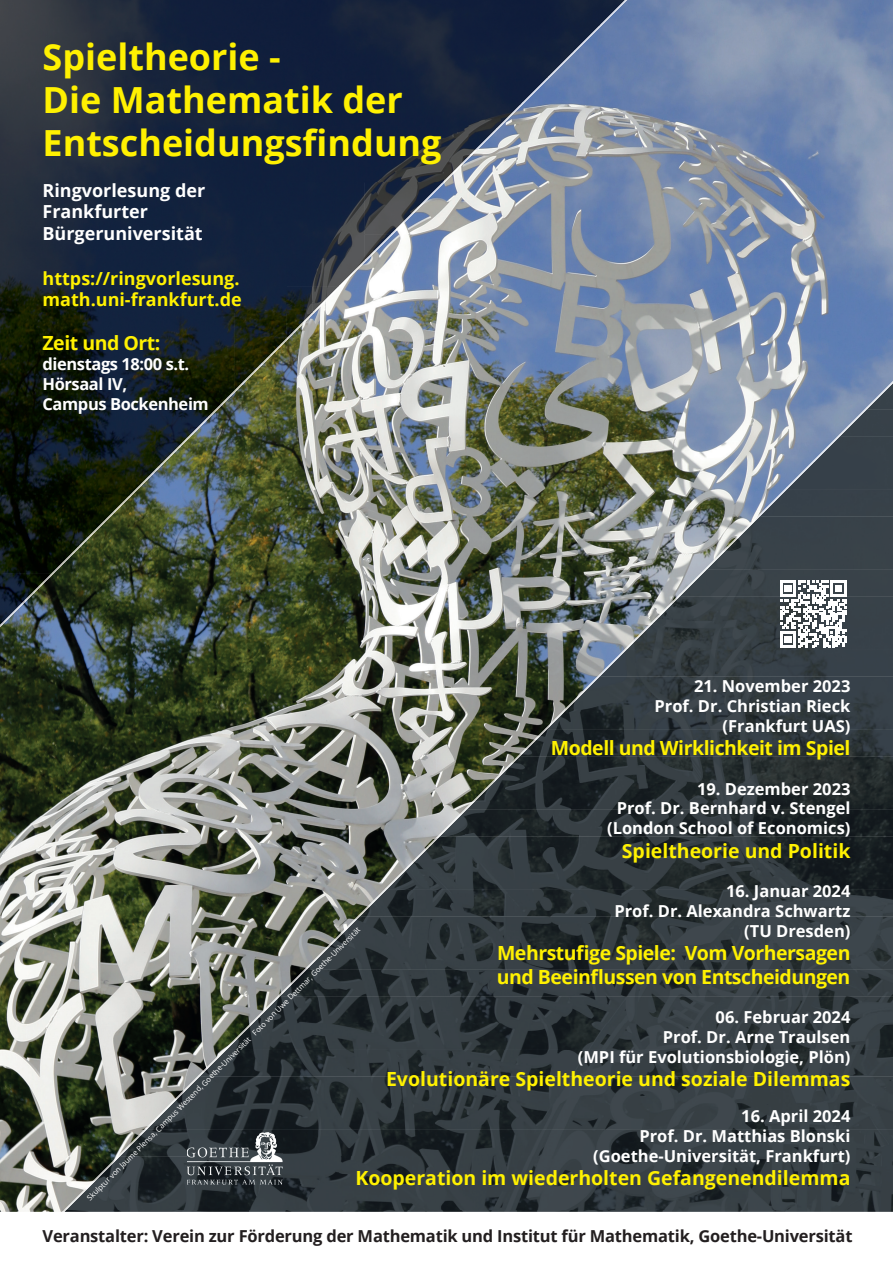
<style>
.page{position:relative;width:893px;height:1263px;background:#fff}
.page>*{position:absolute;margin:0;border:0;box-sizing:border-box;transform-origin:0 0}
.t1{font:700 36px/43.2px "Open Sans";color:#fff101}
.t2{font:700 19.5px "Open Sans";color:#fff101}
.t3{font:700 19.5px/23.4px "Open Sans";letter-spacing:-.025em;color:#fff101}
.t4{font:700 18px/21.6px "Open Sans";color:#fff}
.t5{font:700 18px/21.6px "Open Sans";color:#fff101}
.t6{font:700 16.5px/19.8px "Open Sans";color:#fff;text-align:right}
.t7{font:700 16.5px "Open Sans";letter-spacing:-.01em;color:#231f20}
.t8{font:700 16.5px/19.8px "Open Sans";letter-spacing:-.025em;color:#fff}
.t9{font:7.5px "Open Sans";color:#fff}
</style>
<div class="page">
<img style="left:0;top:0;width:893px;height:1212px">
<img style="left:0;top:0;width:286px;height:312px">
<img style="left:0;top:312px;width:156px;height:183px">
<img style="left:0;top:495px;width:78px;height:78px">
<img style="left:0;top:573px;width:25px;height:26px">
<img style="left:78px;top:495px;width:26px;height:25px">
<img style="left:156px;top:312px;width:78px;height:105px">
<img style="left:156px;top:417px;width:26px;height:25px">
<img style="left:234px;top:312px;width:52px;height:52px">
<img style="left:234px;top:364px;width:1px;height:26px">
<img style="left:286px;top:0;width:182px;height:182px">
<img style="left:286px;top:182px;width:78px;height:104px">
<img style="left:286px;top:286px;width:26px;height:51px">
<img style="left:312px;top:286px;width:1px;height:25px">
<img style="left:364px;top:182px;width:52px;height:52px">
<img style="left:364px;top:234px;width:1px;height:25px">
<img style="left:416px;top:182px;width:2px;height:25px">
<div style="left:468px;top:0;width:79px;height:104px;background:#111e3a"></div>
<img style="left:468px;top:104px;width:26px;height:50px">
<img style="left:494px;top:104px;width:2px;height:24px">
<div style="left:547px;top:0;width:52px;height:52px;background:#12203a"></div>
<img style="left:547px;top:52px;width:2px;height:24px">
<img style="left:599px;top:0;width:2px;height:23px">
<img style="left:0;top:599px;width:26px;height:28px">
<img style="left:25px;top:573px;width:27px;height:29px">
<img style="left:52px;top:547px;width:26px;height:28px">
<img style="left:78px;top:520px;width:27px;height:29px">
<img style="left:104px;top:494px;width:27px;height:29px">
<img style="left:130px;top:468px;width:27px;height:29px">
<img style="left:156px;top:442px;width:27px;height:29px">
<img style="left:182px;top:416px;width:27px;height:29px">
<img style="left:209px;top:390px;width:26px;height:28px">
<img style="left:235px;top:363px;width:27px;height:29px">
<img style="left:261px;top:337px;width:27px;height:29px">
<img style="left:287px;top:311px;width:27px;height:29px">
<img style="left:313px;top:285px;width:27px;height:29px">
<img style="left:339px;top:259px;width:27px;height:29px">
<img style="left:365px;top:233px;width:27px;height:29px">
<img style="left:392px;top:207px;width:26px;height:28px">
<img style="left:418px;top:180px;width:27px;height:29px">
<img style="left:444px;top:154px;width:27px;height:29px">
<img style="left:470px;top:128px;width:27px;height:29px">
<img style="left:496px;top:102px;width:27px;height:29px">
<img style="left:522px;top:76px;width:27px;height:29px">
<img style="left:549px;top:50px;width:26px;height:28px">
<img style="left:575px;top:23px;width:27px;height:29px">
<img style="left:601px;top:0;width:26px;height:26px">
<img style="left:67px;top:1210px;width:826px;height:2px">
<img style="left:94px;top:1183px;width:799px;height:27px">
<img style="left:120px;top:1156px;width:67px;height:27px">
<img style="left:147px;top:1130px;width:746px;height:26px">
<img style="left:147px;top:1103px;width:746px;height:27px">
<img style="left:201px;top:1076px;width:692px;height:27px">
<img style="left:227px;top:1050px;width:666px;height:26px">
<img style="left:227px;top:1023px;width:666px;height:27px">
<img style="left:254px;top:996px;width:639px;height:27px">
<img style="left:307px;top:970px;width:586px;height:26px">
<img style="left:282px;top:1156px;width:611px;height:27px">
<img style="left:307px;top:943px;width:586px;height:27px">
<img style="left:334px;top:916px;width:559px;height:27px">
<img style="left:388px;top:890px;width:505px;height:26px">
<img style="left:388px;top:863px;width:505px;height:27px">
<img style="left:414px;top:837px;width:479px;height:26px">
<img style="left:441px;top:810px;width:452px;height:27px">
<img style="left:468px;top:783px;width:425px;height:27px">
<img style="left:494px;top:756px;width:399px;height:27px">
<img style="left:521px;top:730px;width:372px;height:26px">
<img style="left:548px;top:703px;width:345px;height:27px">
<img style="left:575px;top:677px;width:318px;height:26px">
<img style="left:601px;top:650px;width:292px;height:27px">
<img style="left:628px;top:623px;width:265px;height:27px">
<img style="left:655px;top:596px;width:238px;height:27px">
<div style="left:682px;top:570px;width:211px;height:26px;background:#394349"></div>
<div style="left:708px;top:543px;width:185px;height:27px;background:#394249"></div>
<div style="left:735px;top:517px;width:158px;height:26px;background:#384249"></div>
<div style="left:762px;top:490px;width:131px;height:27px;background:#374149"></div>
<div style="left:789px;top:463px;width:104px;height:27px;background:#364049"></div>
<img style="left:815px;top:436px;width:78px;height:27px">
<img style="left:842px;top:410px;width:51px;height:26px">
<img style="left:869px;top:408px;width:24px;height:2px">
<img style="left:38px;top:1209px;width:29px;height:3px">
<img style="left:64px;top:1183px;width:30px;height:27px">
<img style="left:91px;top:1156px;width:29px;height:27px">
<img style="left:118px;top:1129px;width:29px;height:27px">
<img style="left:145px;top:1102px;width:29px;height:27px">
<img style="left:171px;top:1076px;width:30px;height:27px">
<img style="left:198px;top:1049px;width:29px;height:27px">
<img style="left:225px;top:1022px;width:29px;height:27px">
<img style="left:251px;top:995px;width:30px;height:27px">
<img style="left:278px;top:969px;width:29px;height:27px">
<img style="left:305px;top:942px;width:29px;height:27px">
<img style="left:332px;top:915px;width:29px;height:27px">
<img style="left:358px;top:889px;width:30px;height:27px">
<img style="left:385px;top:862px;width:29px;height:27px">
<img style="left:412px;top:835px;width:29px;height:27px">
<img style="left:438px;top:808px;width:30px;height:27px">
<img style="left:465px;top:782px;width:29px;height:27px">
<img style="left:492px;top:755px;width:29px;height:27px">
<img style="left:519px;top:728px;width:29px;height:27px">
<img style="left:545px;top:701px;width:30px;height:28px">
<img style="left:572px;top:675px;width:29px;height:27px">
<img style="left:599px;top:648px;width:29px;height:27px">
<img style="left:626px;top:621px;width:29px;height:27px">
<img style="left:652px;top:594px;width:30px;height:28px">
<img style="left:679px;top:568px;width:29px;height:27px">
<img style="left:706px;top:541px;width:29px;height:27px">
<img style="left:733px;top:514px;width:29px;height:27px">
<img style="left:759px;top:488px;width:30px;height:27px">
<img style="left:786px;top:461px;width:29px;height:27px">
<img style="left:813px;top:434px;width:29px;height:27px">
<img style="left:840px;top:407px;width:29px;height:27px">
<img style="left:866px;top:381px;width:27px;height:27px">
<img style="left:187px;top:1132px;width:95px;height:52px">
<svg style="left:780px;top:581px;width:67px;height:66px"></svg>
<h1 class="t1" style="left:43px;top:34px;width:401px">Spieltheorie -<br>Die Mathematik der<br>Entscheidungsfindung</h1>
<p class="t4" style="left:43px;top:179px;width:164px">Ringvorlesung der<br>Frankfurter<br>Bürgeruniversität</p>
<p class="t5" style="left:43px;top:267px;width:201px">https://ringvorlesung. math.uni-frankfurt.de</p>
<p class="t3" style="left:43px;top:331px;width:119px">Zeit und Ort:</p>
<p class="t8" style="left:43px;top:354px;width:168px">dienstags 18:00 s.t.<br>Hörsaal IV,<br>Campus Bockenheim</p>
<p class="t6" style="left:654px;top:676px;width:197px">21. November 2023<br>Prof. Dr. Christian Rieck (Frankfurt UAS)</p>
<p class="t3" style="left:551px;top:736px;width:301px">Modell und Wirklichkeit im Spiel</p>
<p class="t6" style="left:607px;top:778px;width:245px">19. Dezember 2023<br>Prof. Dr. Bernhard v. Stengel (London School of Economics)</p>
<p class="t2" style="left:622px;top:837px;width:230px">Spieltheorie und Politik</p>
<p class="t6" style="left:614px;top:881px;width:238px">16. Januar 2024<br>Prof. Dr. Alexandra Schwartz (TU Dresden)</p>
<p class="t3" style="left:497px;top:941px;width:355px">Mehrstufige Spiele: Vom Vorhersagen und Beeinflussen von Entscheidungen</p>
<p class="t6" style="left:578px;top:1007px;width:274px">06. Februar 2024<br>Prof. Dr. Arne Traulsen<br>(MPI für Evolutionsbiologie, Plön)</p>
<p class="t2" style="left:386px;top:1065px;width:466px">Evolutionäre Spieltheorie und soziale Dilemmas</p>
<p class="t6" style="left:593px;top:1106px;width:259px">16. April 2024<br>Prof. Dr. Matthias Blonski (Goethe-Universität, Frankfurt)</p>
<p class="t2" style="left:355px;top:1164px;width:497px">Kooperation im wiederholten Gefangenendilemma</p>
<p class="t9" style="left:85px;top:1195px;width:384px;rotate:-45deg">Skulptur von Jaume Plensa, Campus Westend, Goethe-Universität Foto von Uwe Dettmar, Goethe-Universität</p>
<p class="t7" style="left:43px;top:1224px;width:811px">Veranstalter: Verein zur Förderung der Mathematik und Institut für Mathematik, Goethe-Universität</p>
</div>
